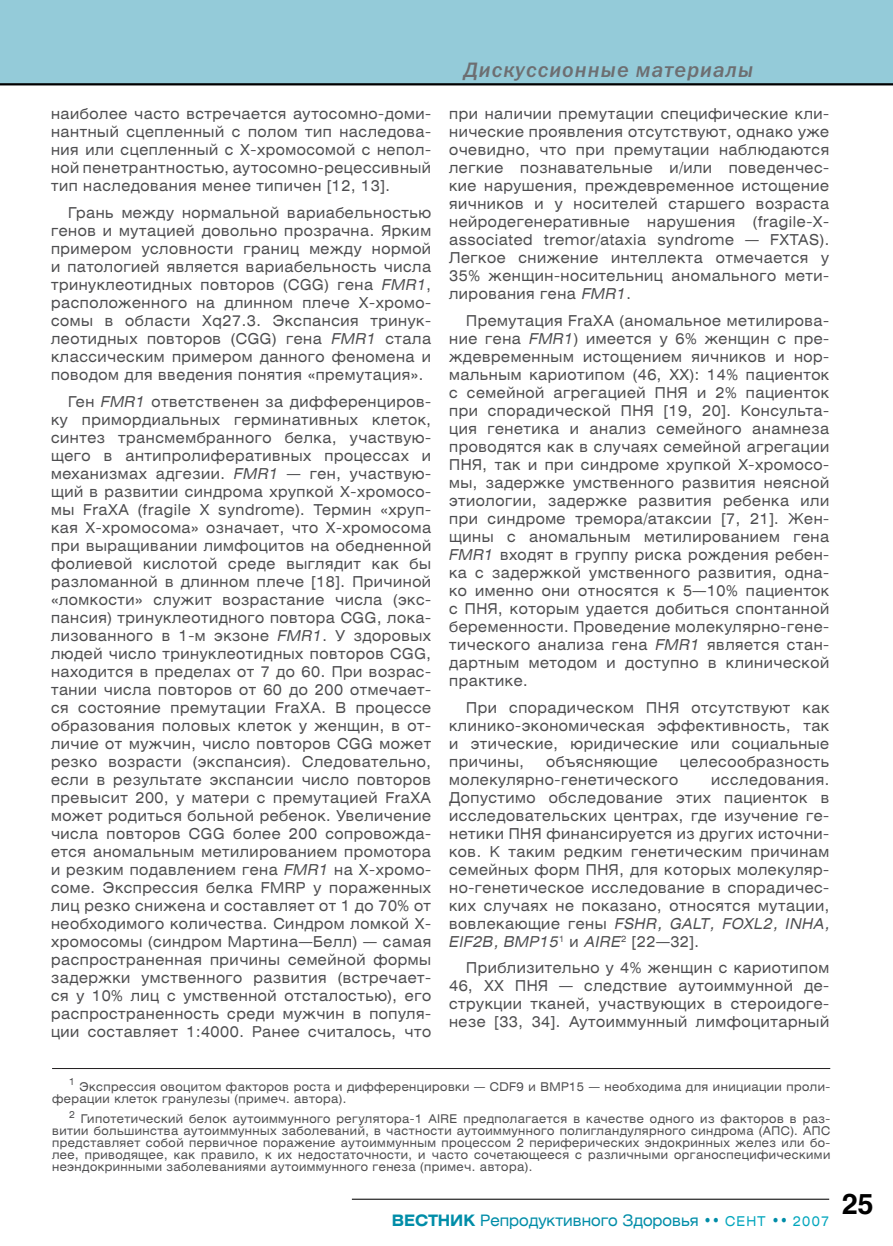
<style>
.page{position:relative;width:893px;height:1246px;background:#fff}
.page>*{position:absolute;margin:0;border:0;box-sizing:border-box;transform-origin:0 0}
.t1{font:700 28.5px "Helvetica Cyr";color:#000}
.t2{font:italic 21px "Franklin Gothic Medium C";letter-spacing:.05em;color:#6d6e71}
.t3{font:15.75px "Helios Ext";color:#008da8;scale:.9 1}
.t4{font:15px/18px "Helios Ext";letter-spacing:.04em;color:#4d4d4f;text-align:justify;scale:.9 1}
.t5{font:12px/12px "Helios Ext";letter-spacing:.04em;color:#4d4d4f;scale:.9 1}
.t6{font:9.6px "Helios Ext";color:#4d4d4f;scale:.9 1}
.s1{font-style:italic}
.s2{font-weight:700}
.s3{font-size:13.5px;color:#02a6bd}
</style>
<div class="page">
<div style="left:0;top:0;width:893px;height:84px;background:#94cbd9"></div>
<hr style="left:352px;top:1199px;width:477px;height:1px;background:#000">
<hr style="left:0;top:83px;width:893px;height:2px;background:#000">
<hr style="left:52px;top:1068px;width:778px;height:1px;background:#221f20">
<p class="t4" style="left:51px;top:105px;width:424px">наиболее часто встречается аутосомно-доми&shy;нантный сцепленный с полом тип наследова&shy;ния или сцепленный с Х-хромосомой с непол&shy;ной пенетрантностью, аутосомно-рецессивный тип наследования менее типичен [12, 13].</p>
<p class="t4" style="left:51px;top:204px;width:424px;text-indent:17px">Грань между нормальной вариабельностью генов и мутацией довольно прозрачна. Ярким примером условности границ между нормой и патологией является вариабельность числа тринуклеотидных повторов (CGG) гена <span class="s1">FMR1</span>, расположенного на длинном плече Х-хромо&shy;сомы в области Xq27.3. Экспансия тринук&shy;леотидных повторов (CGG) гена <span class="s1">FMR1</span> стала классическим примером данного феномена и поводом для введения понятия «премутация».</p>
<p class="t4" style="left:51px;top:392px;width:424px;text-indent:17px">Ген <span class="s1">FMR1</span> ответственен за дифференциров&shy;ку примордиальных герминативных клеток, синтез трансмембранного белка, участвую&shy;щего в антипролиферативных процессах и механизмах адгезии. <span class="s1">FMR1</span> — ген, участвую&shy;щий в развитии синдрома хрупкой X-хромосо&shy;мы FraXA (fragile X syndrome). Термин «хруп&shy;кая X-хромосома» означает, что X-хромосома при выращивании лимфоцитов на обедненной фолиевой кислотой среде выглядит как бы разломанной в длинном плече [18]. П ричиной «ломкости» служит возрастание числа (экс&shy;пансия) тринуклеотидного повтора CGG, лока&shy;лизованного в 1-м экзоне <span class="s1">FMR1</span>. У здоровых людей число тринуклеотидных повторов CGG, находится в пределах от 7 до 60. П ри возрас&shy;тании числа повторов от 60 до 200 отмечает&shy;ся состояние премутации FraXA. В процессе образования половых клеток у женщин, в от&shy;личие от мужчин, число повторов CGG может резко возрасти (экспансия). Следовательно, если в результате экспансии число повторов превысит 200, у матери с премутацией FraXA может родиться больной ребенок. Увеличение числа повторов CGG более 200 сопровожда&shy;ется аномальным метилированием промотора и резким подавлением гена <span class="s1">FMR1</span> на Х-хромо&shy;соме. Экспрессия белка FMRP у пораженных лиц резко снижена и составляет от 1 до 70% от необходимого количества. Синдром ломкой Х&shy;хромосомы (синдром М артина—Белл) — самая распространенная причины семейной формы задержки умственного развития (встречает&shy;ся у 10% лиц с умственной отсталостью), его распространенность среди мужчин в популя&shy;ции составляет 1:4000. Ранее считалось, что</p>
<h2 class="t2" style="left:464px;top:58px;width:291px">Дискуссионные материалы</h2>
<p class="t4" style="left:449px;top:105px;width:424px">при наличии премутации специфические кли&shy;нические проявления отсутствуют, однако уже очевидно, что при премутации наблюдаются легкие познавательные и/или поведенчес&shy;кие нарушения, преждевременное истощение яичников и у носителей старшего возраста нейродегенеративные нарушения (fragile-X&shy;associated tremor/ataxia syndrome — FXTAS).<br>Легкое снижение интеллекта отмечается у 35% женщин-носительниц аномального мети&shy;лирования гена <span class="s1">FMR1</span>.</p>
<p class="t4" style="left:449px;top:312px;width:424px;text-indent:17px">П ремутация FraXA (аномальное метилирова&shy;ние гена <span class="s1">FMR1</span>) имеется у 6% женщин с пре&shy;ждевременным истощением яичников и нор&shy;мальным кариотипом (46, XX): 14% пациенток с семейной агрегацией П НЯ и 2% пациенток при спорадической П НЯ [19, 20]. Консульта&shy;ция генетика и анализ семейного анамнеза проводятся как в случаях семейной агрегации П НЯ, так и при синдроме хрупкой X-хромосо&shy;мы, задержке умственного развития неясной этиологии, задержке развития ребенка или при синдроме тремора/атаксии [7, 21]. Жен&shy;щины с аномальным метилированием гена <span class="s1">FMR1</span> входят в группу риска рождения ребен&shy;ка с задержкой умственного развития, одна&shy;ко именно они относятся к 5—10% пациенток с П НЯ, которым удается добиться спонтанной беременности. П роведение молекулярно-гене&shy;тического анализа гена <span class="s1">FMR1</span> является стан&shy;дартным методом и доступно в клинической практике.</p>
<p class="t4" style="left:449px;top:698px;width:424px;text-indent:17px">П ри спорадическом П НЯ отсутствуют как клинико-экономическая эффективность, так и этические, юридические или социальные причины,</p>
<p class="t4" style="left:546px;top:752px;width:126px">объясняющие</p>
<p class="t4" style="left:680px;top:752px;width:168px">целесообразность</p>
<p class="t4" style="left:449px;top:770px;width:256px">молекулярно-генетического</p>
<p class="t4" style="left:449px;top:770px;width:424px;text-indent:262px">исследования.<br>Допустимо обследование этих пациенток в исследовательских центрах, где изучение ге&shy;нетики П НЯ финансируется из других источни&shy;ков. К таким редким генетическим причинам семейных форм П НЯ, для которых молекуляр&shy;но-генетическое исследование в спорадичес&shy;ких случаях не показано, относятся мутации, вовлекающие гены <span class="s1">FSHR, GALT, FOXL2, INHA, EIF2B, BMP15</span><sup>1</sup> и <span class="s1">AIRE</span><sup>2</sup> [22—32].</p>
<p class="t4" style="left:449px;top:959px;width:424px;text-indent:17px">П риблизительно у 4% женщин с кариотипом 46, XX П НЯ — следствие аутоиммунной де&shy;струкции тканей, участвующих в стероидоге&shy;незе [33, 34]. Аутоиммунный лимфоцитарный</p>
<p class="t6" style="left:69px;top:1076px;width:8px">1</p>
<p class="t5" style="left:52px;top:1080px;width:866px;text-indent:27px">Экспрессия овоцитом факторов роста и дифференцировки — CDF9 и BMP15 — необходима для инициации проли&shy;ферации клеток гранулезы (примеч. автора).</p>
<p class="t6" style="left:69px;top:1108px;width:8px">2</p>
<p class="t5" style="left:52px;top:1113px;width:866px;text-align:justify;text-indent:29px">Гипотетический белок аутоиммунного регулятора-1 AIRE предполагается в качестве одного из факторов в раз&shy;витии большинства аутоиммунных заболеваний, в частности аутоиммунного полигландулярного синдрома (АПС). АПС представляет собой первичное поражение аутоиммунным процессом 2 периферических эндокринных желез или бо&shy;лее, приводящее, как правило, к их недостаточности, и часто сочетающееся с различными органоспецифическими неэндокринными заболеваниями аутоиммунного генеза (примеч. автора).</p>
<p class="t3" style="left:392px;top:1211px;width:487px"><span class="s2">ВЕСТНИК</span> Репродуктивного Здоровья •• <span class="s3">СЕНТ</span> •• <span class="s3">2007</span></p>
<h1 class="t1" style="left:842px;top:1187px;width:33px">25</h1>
</div>
